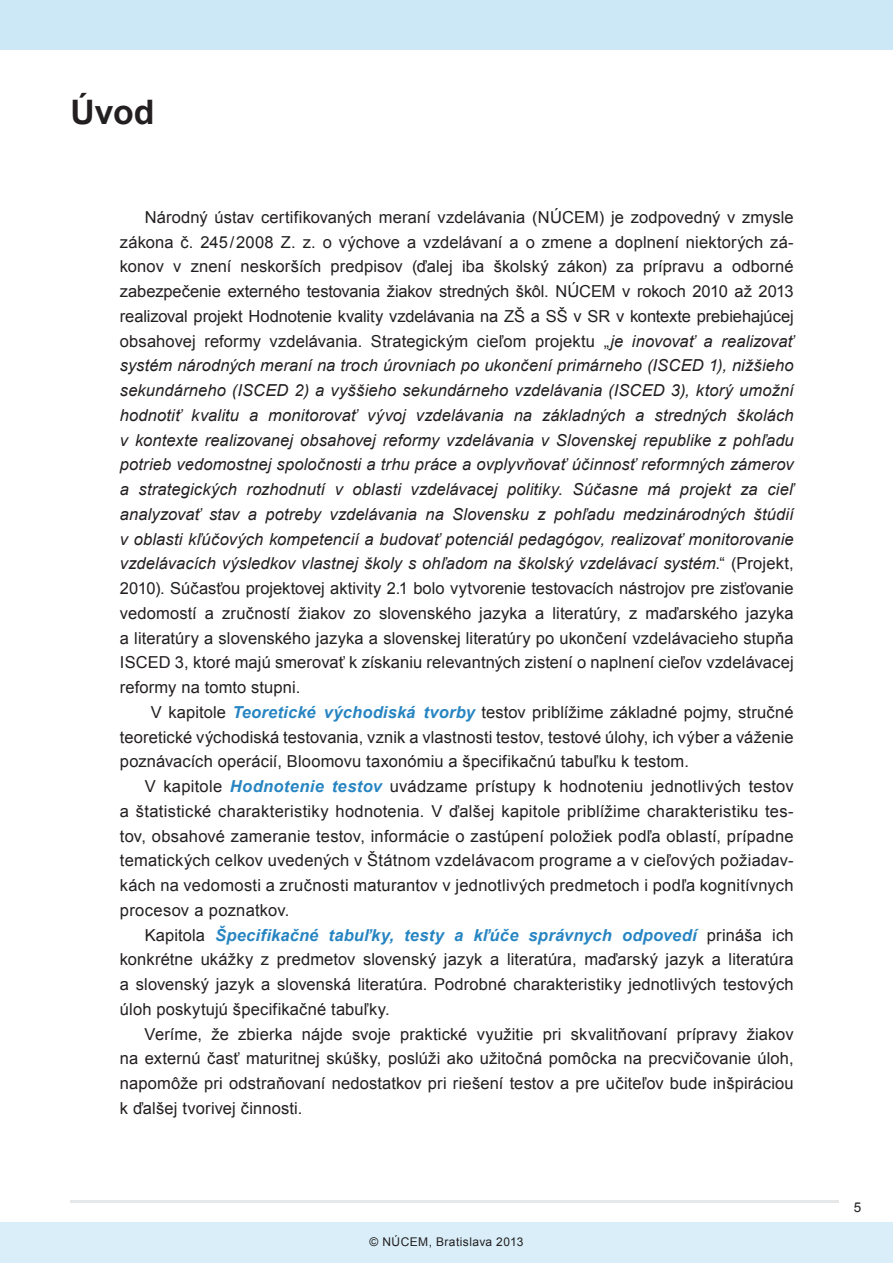
<style>
.page{position:relative;width:893px;height:1263px;background:#fff}
.page>*{position:absolute;margin:0;border:0;box-sizing:border-box;transform-origin:0 0}
.t1{font:700 33.75px "Arial";color:#231f20}
.t2{font:16.5px/24.8px "Arial";letter-spacing:.01em;color:#231f20;text-align:justify}
.t3{font:italic 16.5px/24.8px "Arial";letter-spacing:.005em;color:#231f20;text-align:justify}
.t4{font:13.5px "Arial";color:#231f20}
.t5{font:12px "Arial";letter-spacing:.035em;color:#231f20}
.s1{font-style:normal}
.s2{font-weight:700;font-style:italic;color:#2785c2}
</style>
<div class="page">
<div style="left:0;top:0;width:893px;height:50px;background:#cce8f7"></div>
<div style="left:0;top:1222px;width:893px;height:41px;background:#d9eef9"></div>
<hr style="left:70px;top:1200px;width:769px;height:3px;background:#e6e7e9">
<h1 class="t1" style="left:70px;top:89px;width:86px">Úvod</h1>
<p class="t2" style="left:120px;top:205px;width:675px;text-indent:25px">Národný ústav certifikovaných meraní vzdelávania (NÚCEM) je zodpovedný v zmysle zákona č. 245 / 2008 Z. z. o výchove a vzdelávaní a o zmene a doplnení niektorých zá&shy;konov v znení neskorších predpisov (ďalej iba školský zákon) za prípravu a odborné zabezpečenie externého testovania žiakov stredných škôl. NÚCEM v rokoch 2010 až 2013 realizoval projekt Hodnotenie kvality vzdelávania na ZŠ a SŠ v SR</p>
<p class="t3" style="left:120px;top:304px;width:675px;text-indent:496px"><span class="s1">v kontexte prebiehajúcej obsahovej reformy vzdelávania. Strategickým cieľom projektu „</span>je inovovať a realizovať systém národných meraní na troch úrovniach po ukončení primárneho (ISCED 1), nižšieho sekundárneho (ISCED 2) a vyššieho sekundárneho vzdelávania (ISCED 3), ktorý umožní hodnotiť kvalitu a monitorovať vývoj vzdelávania na základných a stredných školách v kontexte realizovanej obsahovej reformy vzdelávania v Slovenskej republike z pohľadu potrieb vedomostnej spoločnosti a trhu práce a ovplyvňovať účinnosť reformných zámerov a strategických rozhodnutí v oblasti vzdelávacej politiky. Súčasne má projekt za cieľ analyzovať stav a potreby vzdelávania na Slovensku z pohľadu medzinárodných štúdií v oblasti kľúčových kompetencií a budovať potenciál pedagógov, realizovať monitorovanie vzdelávacích výsledkov vlastnej školy s ohľadom na školský vzdelávací systém<span class="s1">.“ (Projekt, 2010). Súčasťou projektovej aktivity 2.1 bolo vytvorenie testovacích nástrojov pre zisťovanie vedomostí a zručností žiakov zo slovenského jazyka a literatúry, z maďarského jazyka a literatúry a slovenského jazyka a slovenskej literatúry po ukončení vzdelávacieho stupňa ISCED 3, ktoré majú smerovať k získaniu relevantných zistení o naplnení cieľov vzdelávacej reformy na tomto stupni.</span></p>
<p class="t2" style="left:120px;top:700px;width:675px;text-indent:31px">V kapitole <span class="s2">Teoretické východiská tvorby</span> testov priblížime základné pojmy, stručné teoretické východiská testovania, vznik a vlastnosti testov, testové úlohy, ich výber a váženie poznávacích operácií, Bloomovu taxonómiu a špecifikačnú tabuľku k testom.</p>
<p class="t2" style="left:120px;top:774px;width:675px;text-indent:25px">V kapitole <span class="s2">Hodnotenie testov</span> uvádzame prístupy k hodnoteniu jednotlivých testov a štatistické charakteristiky hodnotenia. V ďalšej kapitole priblížime charakteristiku tes&shy;tov, obsahové zameranie testov, informácie o zastúpení položiek podľa oblastí, prípadne tematických celkov uvedených v Štátnom vzdelávacom programe a v cieľových požiadav&shy;kách na vedomosti a zručnosti maturantov v jednotlivých predmetoch i podľa kognitívnych procesov a poznatkov.</p>
<p class="t2" style="left:120px;top:923px;width:675px;text-indent:25px">Kapitola <span class="s2">Špecifikačné tabuľky, testy a kľúče správnych odpovedí</span> prináša ich konkrétne ukážky z predmetov slovenský jazyk a literatúra, maďarský jazyk a literatúra a slovenský jazyk a slovenská literatúra. Podrobné charakteristiky jednotlivých testových úloh poskytujú špecifikačné tabuľky.</p>
<p class="t2" style="left:120px;top:1022px;width:675px;text-indent:25px">Veríme, že zbierka nájde svoje praktické využitie pri skvalitňovaní prípravy žiakov na externú časť maturitnej skúšky, poslúži ako užitočná pomôcka na precvičovanie úloh, napomôže pri odstraňovaní nedostatkov pri riešení testov a pre učiteľov bude inšpiráciou k ďalšej tvorivej činnosti.</p>
<p class="t5" style="left:370px;top:1234px;width:155px">© NÚCEM, Bratislava 2013</p>
<p class="t4" style="left:854px;top:1198px;width:9px">5</p>
</div>
